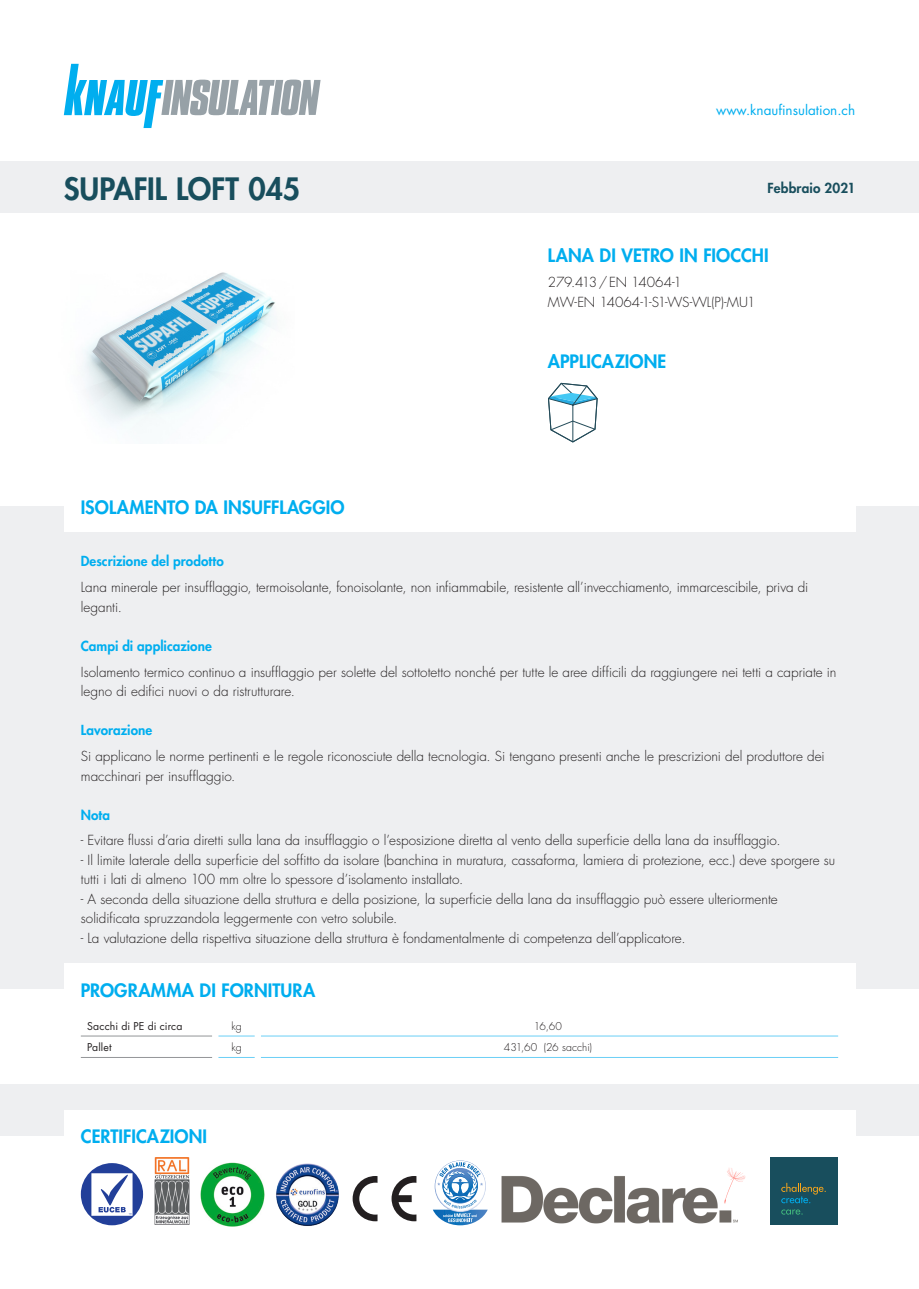
<style>
.page{position:relative;width:919px;height:1289px;background:#fff}
.page>*{position:absolute;margin:0;border:0;box-sizing:border-box;transform-origin:0 0}
.Produktname{font:800 30px "Futura Std";letter-spacing:.005em;color:#184e5d}
.Untertitel1{font:800 18px "Futura Std";letter-spacing:.005em;color:#00aeef}
.Grundtext{font:300 13.5px/19.5px "Futura Std";color:#231f20}
.Untertitel2{font:800 13.5px "Futura Std";letter-spacing:.005em;color:#00aeef}
.t1{font:13.5px "Futura Std";color:#00aeef}
.Grundtext-2{font:300 13.5px "Futura Std";letter-spacing:-.025em;color:#231f20}
.Datum{font:800 13.5px "Futura Std";letter-spacing:.01em;color:#184e5d}
.t2{font:300 10.5px "Futura Std";letter-spacing:-.005em;color:#231f20}
.t3{font:10.5px "Futura Std";letter-spacing:.01em;color:#231f20}
</style>
<div class="page">
<div style="left:0;top:1084px;width:918px;height:51px;background:#eeeff1"></div>
<div style="left:0;top:162px;width:918px;height:51px;background:#eeeff1"></div>
<div style="left:0;top:506px;width:918px;height:483px;background:#eeeff1"></div>
<div style="left:64px;top:480px;width:791px;height:51px;background:#fff"></div>
<svg style="left:64px;top:64px;width:256px;height:64px"></svg>
<div style="left:64px;top:1110px;width:791px;height:51px;background:#fff"></div>
<div style="left:770px;top:1157px;width:67px;height:68px;background:#184e5d"></div>
<svg style="left:781px;top:1182px;width:44px;height:21px"></svg>
<svg style="left:781px;top:1209px;width:21px;height:5px"></svg>
<div style="left:64px;top:963px;width:791px;height:51px;background:#fff"></div>
<hr style="left:81px;top:1035px;width:131px;height:1px;background:#939598">
<hr style="left:81px;top:1057px;width:131px;height:1px;background:#939598">
<hr style="left:218px;top:1035px;width:37px;height:1px;background:#6bcff6">
<hr style="left:261px;top:1035px;width:577px;height:1px;background:#6bcff6">
<hr style="left:218px;top:1057px;width:37px;height:1px;background:#6bcff6">
<hr style="left:261px;top:1057px;width:577px;height:1px;background:#6bcff6">
<svg style="left:81px;top:1163px;width:62px;height:62px"></svg>
<img style="left:154px;top:1157px;width:35px;height:67px">
<img style="left:276px;top:1163px;width:63px;height:63px">
<img style="left:200px;top:1162px;width:64px;height:64px">
<img style="left:501px;top:1168px;width:244px;height:55px">
<svg style="left:352px;top:1176px;width:25px;height:45px"></svg>
<svg style="left:391px;top:1176px;width:25px;height:45px"></svg>
<svg style="left:433px;top:1160px;width:54px;height:65px"></svg>
<svg style="left:548px;top:383px;width:49px;height:59px"></svg>
<img style="left:82px;top:272px;width:193px;height:152px">
<p class="Produktname" style="left:64px;top:169px;width:238px">SUPAFIL LOFT 045</p>
<p class="Untertitel1" style="left:81px;top:495px;width:265px">ISOLAMENTO DA INSUFFLAGGIO</p>
<p class="t1" style="left:716px;top:101px;width:141px">www.knaufinsulation.ch</p>
<p class="Datum" style="left:767px;top:179px;width:89px">Febbraio 2021</p>
<p class="Untertitel1" style="left:548px;top:243px;width:222px">LANA DI VETRO IN FIOCCHI</p>
<p class="Grundtext-2" style="left:548px;top:274px;width:135px">279.413/EN 14064-1</p>
<p class="Grundtext" style="left:548px;top:293px;width:209px">MW-EN 14064-1-S1-WS-WL(P)-MU1</p>
<h2 class="Untertitel1" style="left:548px;top:350px;width:120px">APPLICAZIONE</h2>
<p class="Untertitel2" style="left:81px;top:552px;width:145px">Descrizione del prodotto</p>
<p class="Grundtext" style="left:81px;top:578px;width:729px">Lana minerale per insufflaggio, termoisolante, fonoisolante, non infiammabile, resistente all’invecchiamento, immarcescibile, priva di leganti.</p>
<p class="Untertitel2" style="left:81px;top:637px;width:132px">Campi di applicazione</p>
<p class="Grundtext" style="left:81px;top:662px;width:757px">Isolamento termico continuo a insufflaggio per solette del sottotetto nonché per tutte le aree difficili da raggiungere nei tetti a capriate in legno di edifici nuovi o da ristrutturare.</p>
<p class="Untertitel2" style="left:81px;top:721px;width:73px">Lavorazione</p>
<p class="Grundtext" style="left:81px;top:746px;width:745px">Si applicano le norme pertinenti e le regole riconosciute della tecnologia. Si tengano presenti anche le prescrizioni del produttore dei macchinari per insufflaggio.</p>
<p class="Untertitel2" style="left:81px;top:806px;width:31px">Nota</p>
<p class="Grundtext" style="left:81px;top:831px;width:701px">- Evitare flussi d’aria diretti sulla lana da insufflaggio o l’esposizione diretta al vento della superficie della lana da insufflaggio.</p>
<p class="Grundtext" style="left:81px;top:850px;width:755px">- Il limite laterale della superficie del soffitto da isolare (banchina in muratura, cassaforma, lamiera di protezione, ecc.) deve sporgere su tutti i lati di almeno 100 mm oltre lo spessore d’isolamento installato.</p>
<p class="Grundtext" style="left:81px;top:889px;width:698px">- A seconda della situazione della struttura e della posizione, la superficie della lana da insufflaggio può essere ulteriormente solidificata spruzzandola leggermente con vetro solubile.</p>
<p class="Grundtext" style="left:81px;top:928px;width:606px">- La valutazione della rispettiva situazione della struttura è fondamentalmente di competenza dell’applicatore.</p>
<p class="Untertitel1" style="left:81px;top:978px;width:236px">PROGRAMMA DI FORNITURA</p>
<p class="t3" style="left:87px;top:1019px;width:97px">Sacchi di PE di circa</p>
<p class="t2" style="left:231px;top:1019px;width:12px">kg</p>
<p class="t2" style="left:534px;top:1019px;width:30px">16,60</p>
<p class="t3" style="left:87px;top:1040px;width:26px">Pallet</p>
<p class="t2" style="left:231px;top:1040px;width:12px">kg</p>
<p class="t2" style="left:504px;top:1040px;width:90px">431,60 (26 sacchi)</p>
<h2 class="Untertitel1" style="left:81px;top:1125px;width:128px">CERTIFICAZIONI</h2>
</div>
